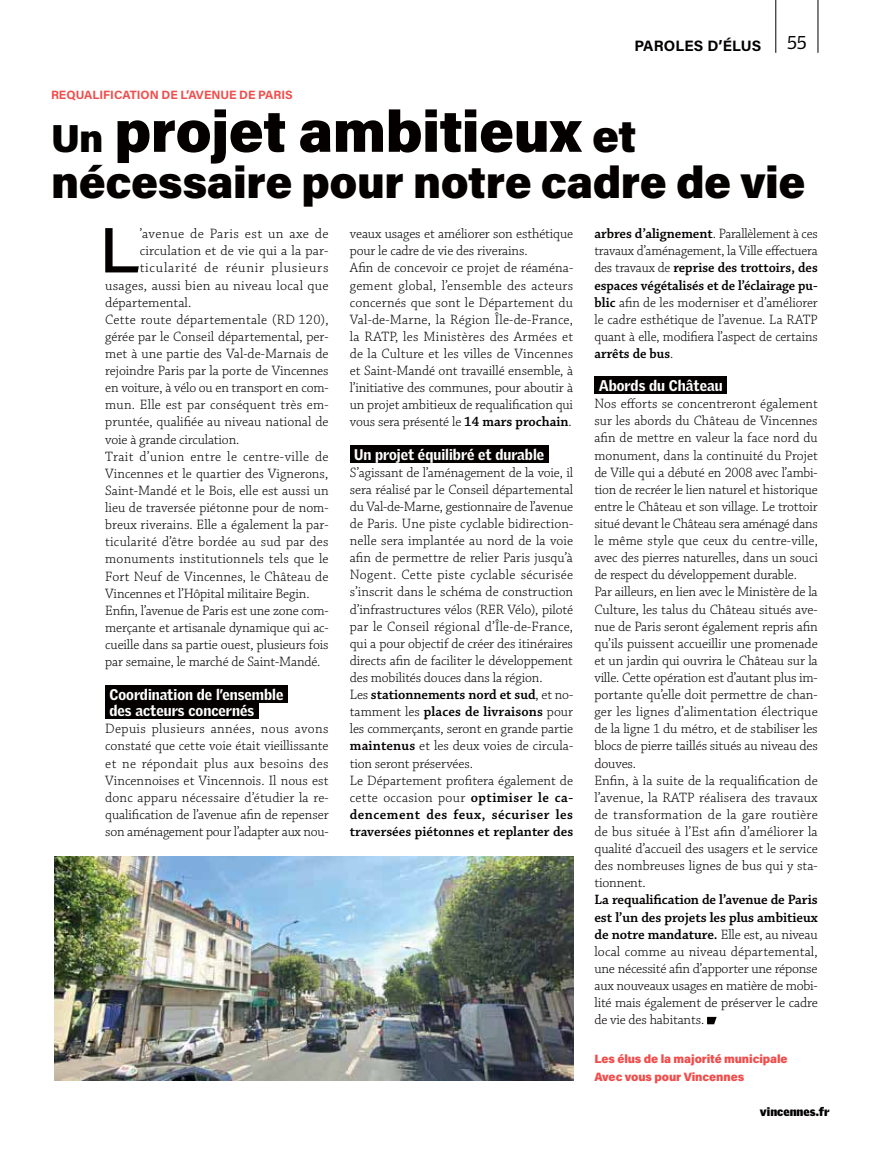
<style>
.page{position:relative;width:872px;height:1149px;background:#fff}
.page>*{position:absolute;margin:0;border:0;box-sizing:border-box;transform-origin:0 0}
.t1{font:500 62.55px "Acumin Pro Wide";color:#040000}
.t2{font:900 58.5px "Acumin Pro";letter-spacing:-.01em;color:#040000}
.t3{font:900 45px "Acumin Pro";letter-spacing:-.01em;color:#040000}
.t4{font:18px "Griffith Gothic";color:#040000}
.t5{font:900 15px/16.5px "Griffith Gothic";color:#fff}
.t6{font:700 15px "Acumin Pro";letter-spacing:.005em;color:#040000}
.t7{font:300 14.25px/17.1px "Chaparral Pro";letter-spacing:-.005em;color:#040000;text-align:justify}
.t8{font:300 14.25px "Chaparral Pro";letter-spacing:.015em;color:#040000}
.t9{font:300 14.25px "Chaparral Pro";letter-spacing:.03em;color:#040000}
.t10{font:300 14.25px "Chaparral Pro";letter-spacing:.02em;color:#040000}
.t11{font:300 14.25px "Chaparral Pro";letter-spacing:.05em;color:#040000}
.t12{font:900 12px/17.7px "Acumin Pro";letter-spacing:-.01em;color:#f04e4c}
.t13{font:700 12px "Acumin Pro";color:#f04e4c}
.t14{font:900 12px "Griffith Gothic";color:#040000}
.s1{font-size:39px}
.s2{font-size:45px}
.s3{font-weight:600}
</style>
<div class="page">
<hr style="left:775px;top:0;width:1px;height:53px;background:#040000">
<hr style="left:817px;top:0;width:1px;height:53px;background:#040000">
<div style="left:105px;top:684px;width:183px;height:18px;background:#040000"></div>
<div style="left:105px;top:701px;width:153px;height:18px;background:#040000"></div>
<div style="left:350px;top:444px;width:198px;height:18px;background:#040000"></div>
<div style="left:594px;top:376px;width:133px;height:18px;background:#040000"></div>
<svg style="left:707px;top:1016px;width:9px;height:7px"></svg>
<img style="left:54px;top:856px;width:519px;height:224px">
<p class="t6" style="left:634px;top:38px;width:128px">PAROLES D’ÉLUS</p>
<p class="t4" style="left:787px;top:36px;width:21px">55</p>
<p class="t13" style="left:51px;top:89px;width:243px">REQUALIFICATION DE L’AVENUE DE PARIS</p>
<h2 class="t2" style="left:51px;top:103px;width:587px"><span class="s1">Un</span> projet ambitieux <span class="s2">et</span></h2>
<h3 class="t3" style="left:51px;top:161px;width:756px">nécessaire pour notre cadre de vie</h3>
<h1 class="t1" style="left:99px;top:214px;width:42px">L</h1>
<p class="t9" style="left:140px;top:228px;width:190px">’avenue de Paris est un axe de</p>
<p class="t7" style="left:350px;top:226px;width:225px;text-align:left">veaux usages et améliorer son esthétique pour le cadre de vie des riverains.<br>Afin de concevoir ce projet de réaména&shy;gement global, l’ensemble des acteurs concernés que sont le Département du Val-de-Marne, la Région Île-de-France, la RATP, les Ministères des Armées et de la Culture et les villes de Vincennes et Saint-Mandé ont travaillé ensemble, à l’initiative des communes, pour aboutir à un projet ambitieux de requalification qui vous sera présenté le <span class="s3">14 mars prochain</span>.</p>
<p class="t5" style="left:354px;top:446px;width:192px">Un projet équilibré et durable</p>
<p class="t7" style="left:350px;top:464px;width:225px;text-align:left">S’agissant de l’aménagement de la voie, il sera réalisé par le Conseil départemental du Val-de-Marne, gestionnaire de l’avenue de Paris. Une piste cyclable bidirection&shy;nelle sera implantée au nord de la voie afin de permettre de relier Paris jusqu’à Nogent. Cette piste cyclable sécurisée s’inscrit dans le schéma de construction d’infrastructures vélos (RER Vélo), piloté par le Conseil régional d’Île-de-France, qui a pour objectif de créer des itinéraires directs afin de faciliter le développement des mobilités douces dans la région.<br>Les <span class="s3">stationnements nord et sud</span>, et no&shy;tamment les <span class="s3">places de livraisons</span> pour les commerçants, seront en grande partie <span class="s3">maintenus</span> et les deux voies de circula&shy;tion seront préservées.<br>Le Département profitera également de cette occasion pour <span class="s3">optimiser le ca&shy;dencement des feux, sécuriser les traversées piétonnes et replanter des</span></p>
<p class="t7" style="left:594px;top:226px;width:225px"><span class="s3">arbres d’alignement</span>. Parallèlement à ces travaux d’aménagement, la Ville effectuera des travaux de <span class="s3">reprise des trottoirs, des espaces végétalisés et de l’éclairage pu&shy;blic</span> afin de les moderniser et d’améliorer le cadre esthétique de l’avenue. La RATP quant à elle, modifiera l’aspect de certains <span class="s3">arrêts de bus</span>.</p>
<p class="t5" style="left:598px;top:378px;width:125px">Abords du Château</p>
<p class="t7" style="left:594px;top:396px;width:225px;text-align:left">Nos efforts se concentreront également sur les abords du Château de Vincennes afin de mettre en valeur la face nord du monument, dans la continuité du Projet de Ville qui a débuté en 2008 avec l’ambi&shy;tion de recréer le lien naturel et historique entre le Château et son village. Le trottoir situé devant le Château sera aménagé dans le même style que ceux du centre-ville, avec des pierres naturelles, dans un souci de respect du développement durable.<br>Par ailleurs, en lien avec le Ministère de la Culture, les talus du Château situés ave&shy;nue de Paris seront également repris afin qu’ils puissent accueillir une promenade et un jardin qui ouvrira le Château sur la ville. Cette opération est d’autant plus im&shy;portante qu’elle doit permettre de chan&shy;ger les lignes d’alimentation électrique de la ligne 1 du métro, et de stabiliser les blocs de pierre taillés situés au niveau des douves.<br>Enfin, à la suite de la requalification de l’avenue, la RATP réalisera des travaux de transformation de la gare routière de bus située à l’Est afin d’améliorer la qualité d’accueil des usagers et le service des nombreuses lignes de bus qui y sta&shy;tionnent.</p>
<p class="t7" style="left:594px;top:892px;width:225px"><span class="s3">La requalification de l’avenue de Paris est l’un des projets les plus ambitieux de notre mandature.</span> Elle est, au niveau local comme au niveau départemental, une nécessité afin d’apporter une réponse aux nouveaux usages en matière de mobi&shy;lité mais également de préserver le cadre de vie des habitants.</p>
<p class="t12" style="left:594px;top:1050px;width:195px">Les élus de la majorité municipale<br>Avec vous pour Vincennes</p>
<p class="t7" style="left:140px;top:243px;width:190px">circulation et de vie qui a la par-</p>
<p class="t11" style="left:140px;top:262px;width:190px">ticularité de réunir plusieurs</p>
<p class="t8" style="left:105px;top:279px;width:225px">usages, aussi bien au niveau local que</p>
<p class="t7" style="left:105px;top:295px;width:88px">départemental.</p>
<p class="t10" style="left:105px;top:313px;width:225px">Cette route départementale (RD 120),</p>
<p class="t7" style="left:105px;top:329px;width:225px">gérée par le Conseil départemental, per-</p>
<p class="t7" style="left:105px;top:346px;width:225px">met à une partie des Val-de-Marnais de</p>
<p class="t7" style="left:105px;top:363px;width:225px">rejoindre Paris par la porte de Vincennes</p>
<p class="t7" style="left:105px;top:380px;width:225px">en voiture, à vélo ou en transport en com-</p>
<p class="t8" style="left:105px;top:399px;width:225px">mun. Elle est par conséquent très em-</p>
<p class="t7" style="left:105px;top:414px;width:225px">pruntée, qualifiée au niveau national de</p>
<p class="t7" style="left:105px;top:431px;width:136px">voie à grande circulation.</p>
<p class="t9" style="left:105px;top:450px;width:225px">Trait d’union entre le centre-ville de</p>
<p class="t7" style="left:105px;top:466px;width:225px">Vincennes et le quartier des Vignerons,</p>
<p class="t7" style="left:105px;top:483px;width:225px">Saint-Mandé et le Bois, elle est aussi un</p>
<p class="t7" style="left:105px;top:500px;width:225px">lieu de traversée piétonne pour de nom-</p>
<p class="t7" style="left:105px;top:517px;width:225px">breux riverains. Elle a également la par-</p>
<p class="t8" style="left:105px;top:536px;width:225px">ticularité d’être bordée au sud par des</p>
<p class="t8" style="left:105px;top:553px;width:225px">monuments institutionnels tels que le</p>
<p class="t7" style="left:105px;top:568px;width:225px">Fort Neuf de Vincennes, le Château de</p>
<p class="t7" style="left:105px;top:585px;width:206px">Vincennes et l’Hôpital militaire Begin.</p>
<p class="t7" style="left:105px;top:602px;width:225px">Enfin, l’avenue de Paris est une zone com-</p>
<p class="t7" style="left:105px;top:619px;width:225px">merçante et artisanale dynamique qui ac-</p>
<p class="t7" style="left:105px;top:637px;width:225px">cueille dans sa partie ouest, plusieurs fois</p>
<p class="t7" style="left:105px;top:654px;width:217px">par semaine, le marché de Saint-Mandé.</p>
<p class="t5" style="left:109px;top:686px;width:175px">Coordination de l’ensemble des acteurs concernés</p>
<p class="t7" style="left:105px;top:721px;width:225px">Depuis plusieurs années, nous avons constaté que cette voie était vieillissante et ne répondait plus aux besoins des Vincennoises et Vincennois. Il nous est donc apparu nécessaire d’étudier la re&shy;qualification de l’avenue afin de repenser son aménagement pour l’adapter aux nou-</p>
<p class="t14" style="left:760px;top:1107px;width:71px">vincennes.fr</p>
</div>
